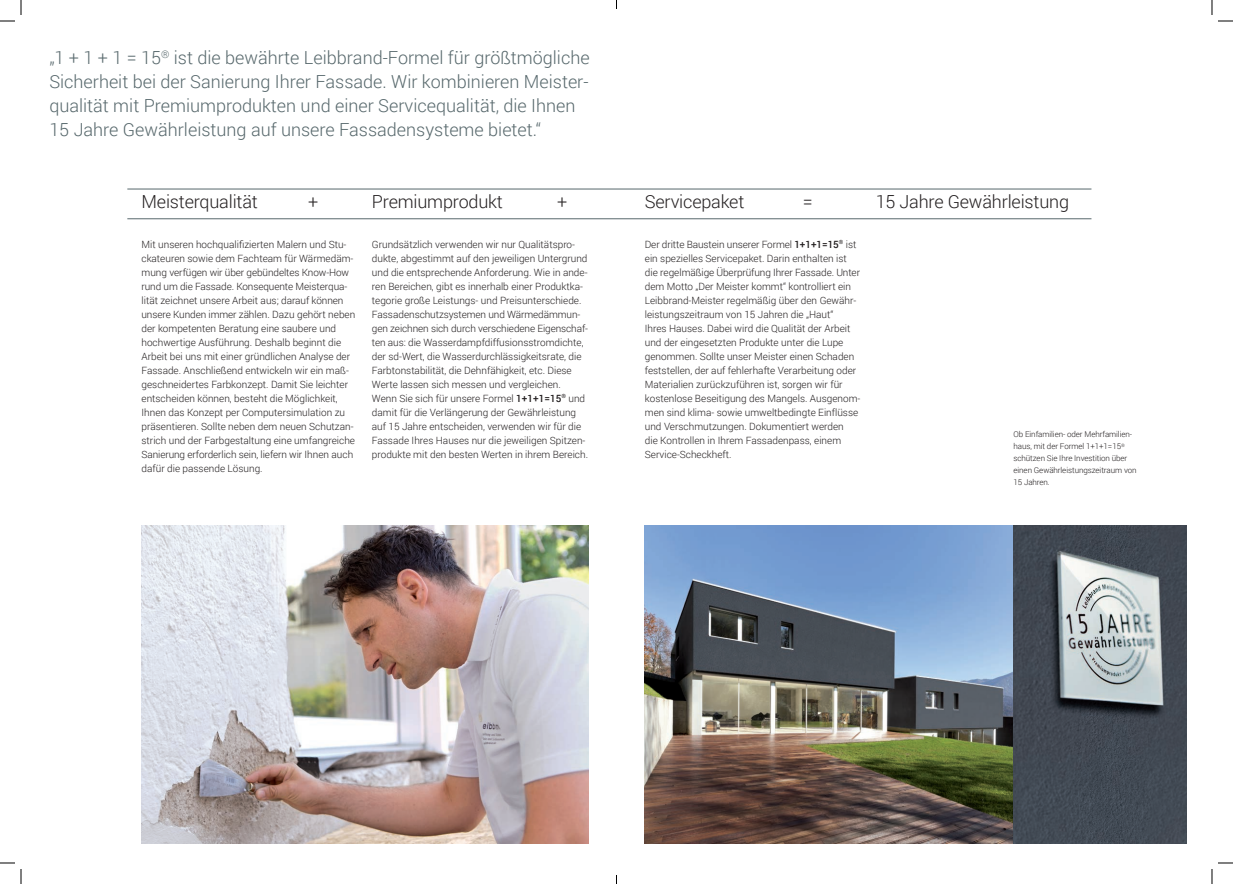
<style>
.page{position:relative;width:1233px;height:884px;background:#fff}
.page>*{position:absolute;margin:0;border:0;box-sizing:border-box;transform-origin:0 0}
.t1{font:300 18px/24px "Roboto";color:#57686c}
.t2{font:300 18px "Roboto";letter-spacing:-.01em;color:#231f20}
.t3{font:300 10px/14px "Roboto";color:#231f20}
.t4{font:300 8px/12px "Roboto";letter-spacing:-.01em;color:#231f20}
.s1{font-weight:500}
</style>
<div class="page">
<img style="left:645px;top:525px;width:368px;height:318px">
<img style="left:141px;top:525px;width:447px;height:318px">
<img style="left:1013px;top:525px;width:173px;height:318px">
<hr style="left:127px;top:189px;width:964px;height:1px;background:#57686c">
<hr style="left:127px;top:219px;width:964px;height:1px;background:#57686c">
<svg style="left:1218px;top:20px;width:15px;height:2px"></svg>
<svg style="left:1218px;top:862px;width:15px;height:2px"></svg>
<svg style="left:0;top:0;width:22px;height:22px"></svg>
<svg style="left:0;top:862px;width:22px;height:22px"></svg>
<svg style="left:1211px;top:0;width:1px;height:15px"></svg>
<svg style="left:1211px;top:869px;width:1px;height:15px"></svg>
<p class="t1" style="left:49px;top:45px;width:542px">„1 + 1 + 1 = 15<sup>®</sup> ist die bewährte Leibbrand-Formel für größtmögliche Sicherheit bei der Sanierung Ihrer Fassade. Wir kombinieren Meister&shy;qualität mit Premiumprodukten und einer Servicequalität, die Ihnen 15 Jahre Gewährleistung auf unsere Fassadensysteme bietet.“</p>
<h1 class="t2" style="left:141px;top:189px;width:118px">Meisterqualität</h1>
<h1 class="t2" style="left:308px;top:189px;width:12px">+</h1>
<h1 class="t2" style="left:372px;top:189px;width:132px">Premiumprodukt</h1>
<h1 class="t2" style="left:557px;top:189px;width:12px">+</h1>
<h1 class="t2" style="left:645px;top:189px;width:101px">Servicepaket</h1>
<h1 class="t2" style="left:803px;top:189px;width:12px">=</h1>
<h1 class="t2" style="left:875px;top:189px;width:195px">15 Jahre Gewährleistung</h1>
<p class="t3" style="left:141px;top:237px;width:215px">Mit unseren hochqualifizierten Malern und Stu&shy;ckateuren sowie dem Fachteam für Wärmedäm&shy;mung verfügen wir über gebündeltes Know-How rund um die Fassade. Konsequente Meisterqua&shy;lität zeichnet unsere Arbeit aus; darauf können unsere Kunden immer zählen. Dazu gehört neben der kompetenten Beratung eine saubere und hochwertige Ausführung. Deshalb beginnt die Arbeit bei uns mit einer gründlichen Analyse der Fassade. Anschließend entwickeln wir ein maß&shy;geschneidertes Farbkonzept. Damit Sie leichter entscheiden können, besteht die Möglichkeit, Ihnen das Konzept per Computersimulation zu präsentieren. Sollte neben dem neuen Schutzan&shy;strich und der Farbgestaltung eine umfangreiche Sanierung erforderlich sein, liefern wir Ihnen auch dafür die passende Lösung.</p>
<p class="t3" style="left:372px;top:237px;width:218px">Grundsätzlich verwenden wir nur Qualitätspro&shy;dukte, abgestimmt auf den jeweiligen Untergrund und die entsprechende Anforderung. Wie in ande&shy;ren Bereichen, gibt es innerhalb einer Produktka&shy;tegorie große Leistungs- und Preisunterschiede.<br>Fassadenschutzsystemen und Wärmedämmun&shy;gen zeichnen sich durch verschiedene Eigenschaf&shy;ten aus: die Wasserdampfdiffusionsstromdichte, der sd-Wert, die Wasserdurchlässigkeitsrate, die Farbtonstabilität, die Dehnfähigkeit, etc. Diese Werte lassen sich messen und vergleichen.<br>Wenn Sie sich für unsere Formel <span class="s1">1+1+1=15</span><sup>®</sup> und damit für die Verlängerung der Gewährleistung auf 15 Jahre entscheiden, verwenden wir für die Fassade Ihres Hauses nur die jeweiligen Spitzen&shy;produkte mit den besten Werten in ihrem Bereich.</p>
<p class="t3" style="left:645px;top:237px;width:217px">Der dritte Baustein unserer Formel <span class="s1">1+1+1=15</span><sup>®</sup> ist ein spezielles Servicepaket. Darin enthalten ist die regelmäßige Überprüfung Ihrer Fassade. Unter dem Motto „Der Meister kommt“ kontrolliert ein Leibbrand-Meister regelmäßig über den Gewähr&shy;leistungszeitraum von 15 Jahren die „Haut“<br>Ihres Hauses. Dabei wird die Qualität der Arbeit und der eingesetzten Produkte unter die Lupe genommen. Sollte unser Meister einen Schaden feststellen, der auf fehlerhafte Verarbeitung oder Materialien zurückzuführen ist, sorgen wir für kostenlose Beseitigung des Mangels. Ausgenom&shy;men sind klima- sowie umweltbedingte Einflüsse und Verschmutzungen. Dokumentiert werden<br>die Kontrollen in Ihrem Fassadenpass, einem Service-Scheckheft.</p>
<p class="t4" style="left:1013px;top:428px;width:125px">Ob Einfamilien- oder Mehrfamilien&shy;haus, mit der Formel 1+1+1=15<sup>® </sup>schützen Sie Ihre Investition über einen Gewährleistungszeitraum von<br>15 Jahren.</p>
</div>
